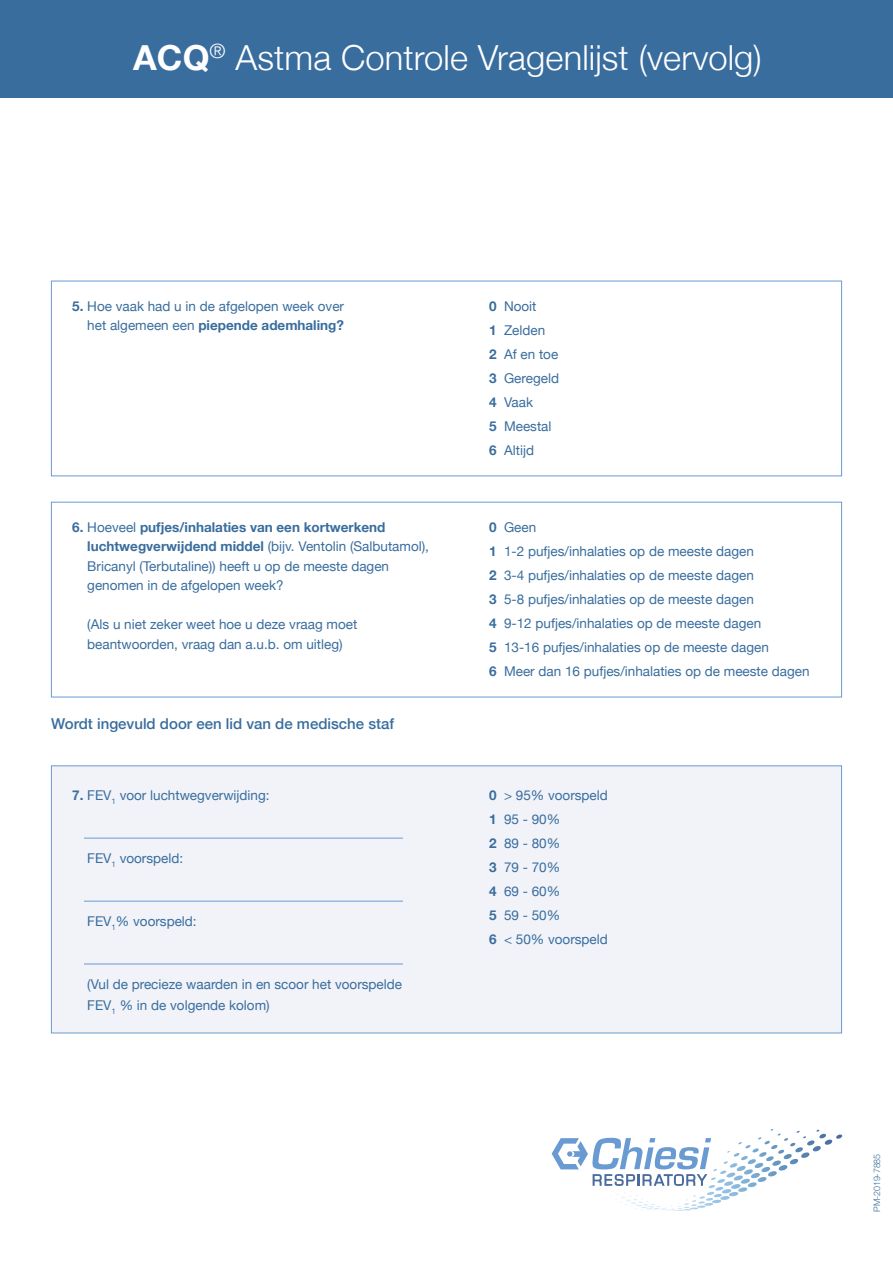
<style>
.page{position:relative;width:893px;height:1263px;background:#fff}
.page>*{position:absolute;margin:0;border:0;box-sizing:border-box;transform-origin:0 0}
.t1{font:300 34.5px "Helvetica Neue";letter-spacing:.005em;color:#fff}
.t2{font:500 15px "Helvetica Neue";color:#396d9e}
.t3{font:13.5px/24px "Helvetica Neue";color:#396d9e}
.t4{font:300 9px "Helvetica Neue LT";letter-spacing:-.01em;color:#396d9e}
.s1{font-weight:700}
</style>
<div class="page">
<div style="left:51px;top:765px;width:791px;height:268px;background:#f1f3f9;border:1px solid #699ad2"></div>
<div style="left:0;top:0;width:893px;height:98px;background:#396d9e"></div>
<div style="left:51px;top:502px;width:791px;height:195px;border:1px solid #699ad2"></div>
<hr style="left:84px;top:838px;width:319px;height:1px;background:#699ad2">
<hr style="left:84px;top:901px;width:319px;height:1px;background:#699ad2">
<hr style="left:84px;top:963px;width:319px;height:1px;background:#699ad2">
<img style="left:738px;top:1129px;width:104px;height:22px">
<svg style="left:552px;top:1138px;width:159px;height:48px"></svg>
<h1 class="t1" style="left:133px;top:30px;width:630px"><span class="s1">ACQ</span><sup>®</sup> Astma Controle Vragenlijst (vervolg)</h1>
<p class="t3" style="left:72px;top:297px;width:273px;line-height:19.5px;text-align:right"><span class="s1">5.</span> Hoe vaak had u in de afgelopen week over het algemeen een <span class="s1">piepende ademhaling?</span></p>
<p class="t3" style="left:489px;top:295px;width:72px"><span class="s1">0</span> Nooit<br><span class="s1">1</span> Zelden<br><span class="s1">2</span> Af en toe<br><span class="s1">3</span> Geregeld<br><span class="s1">4</span> Vaak<br><span class="s1">5</span> Meestal<br><span class="s1">6</span> Altijd</p>
<p class="t3" style="left:87px;top:518px;width:343px;line-height:19.5px;text-indent:-15px"><span class="s1">6.</span> Hoeveel <span class="s1">pufjes/inhalaties van een kortwerkend luchtwegverwijdend middel</span> (bijv. Ventolin (Salbutamol), Bricanyl (Terbutaline)) heeft u op de meeste dagen genomen in de afgelopen week?</p>
<p class="t3" style="left:87px;top:616px;width:271px;line-height:19.5px">(Als u niet zeker weet hoe u deze vraag moet beantwoorden, vraag dan a.u.b. om uitleg)</p>
<p class="t2" style="left:51px;top:712px;width:345px">Wordt ingevuld door een lid van de medische staf</p>
<p class="t3" style="left:72px;top:784px;width:199px"><span class="s1">7.</span> FEV<sub>1</sub> voor luchtwegverwijding:</p>
<p class="t3" style="left:87px;top:847px;width:97px">FEV<sub>1</sub> voorspeld:</p>
<p class="t3" style="left:87px;top:910px;width:111px">FEV<sub>1</sub>% voorspeld:</p>
<p class="t3" style="left:87px;top:974px;width:316px;line-height:21px">(Vul de precieze waarden in en scoor het voorspelde<br>FEV<sub>1</sub> % in de volgende kolom)</p>
<p class="t3" style="left:489px;top:516px;width:322px"><span class="s1">0</span> Geen<br><span class="s1">1</span> 1-2 pufjes/inhalaties op de meeste dagen<br><span class="s1">2</span> 3-4 pufjes/inhalaties op de meeste dagen<br><span class="s1">3</span> 5-8 pufjes/inhalaties op de meeste dagen<br><span class="s1">4</span> 9-12 pufjes/inhalaties op de meeste dagen<br><span class="s1">5</span> 13-16 pufjes/inhalaties op de meeste dagen<br><span class="s1">6</span> Meer dan 16 pufjes/inhalaties op de meeste dagen</p>
<p class="t3" style="left:489px;top:784px;width:120px"><span class="s1">0</span> &gt; 95% voorspeld<br><span class="s1">1</span> 95 - 90%<br><span class="s1">2</span> 89 - 80%<br><span class="s1">3</span> 79 - 70%<br><span class="s1">4</span> 69 - 60%<br><span class="s1">5</span> 59 - 50%<br><span class="s1">6</span> &lt; 50% voorspeld</p>
<p class="t4" style="left:871px;top:1212px;width:60px;rotate:-90deg">PM-2019-7885</p>
</div>
